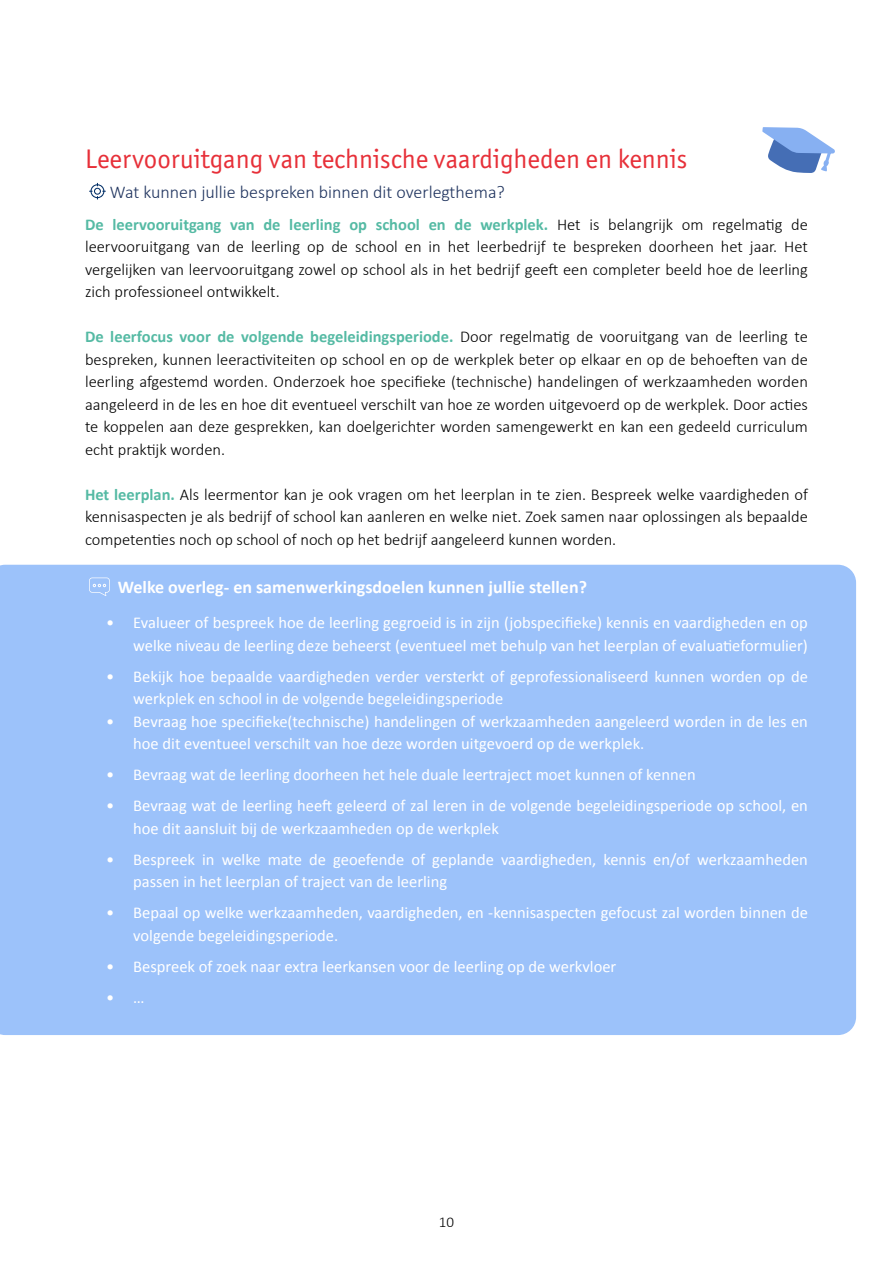
<style>
.page{position:relative;width:893px;height:1263px;background:#fff}
.page>*{position:absolute;margin:0;border:0;box-sizing:border-box;transform-origin:0 0}
.t1{font:27px "Officina Sans ITC Pro";color:#e73039}
.t2{font:700 18px "Calibri";color:#fff}
.t3{font:300 18px "Calibri";color:#1f335e}
.t4{font:300 16.5px/22.5px "Calibri";color:#000;text-align:justify}
.t5{font:16.5px/22.5px "Calibri";color:#fff}
.t6{font:300 15px "Calibri";color:#000}
.s1{font-weight:700;color:#55baa4}
</style>
<div class="page">
<div style="left:0;top:565px;width:856px;height:470px;background:#9cc2fa"></div>
<svg style="left:762px;top:127px;width:73px;height:46px"></svg>
<svg style="left:89px;top:183px;width:17px;height:17px"></svg>
<svg style="left:89px;top:577px;width:21px;height:19px"></svg>
<h1 class="t1" style="left:85px;top:143px;width:604px">Leervooruitgang van technische vaardigheden en kennis</h1>
<p class="t3" style="left:110px;top:181px;width:396px">Wat kunnen jullie bespreken binnen dit overlegthema?</p>
<p class="t4" style="left:85px;top:213px;width:724px"><span class="s1">De leervooruitgang van de leerling op school en de werkplek.</span> Het is belangrijk om regelmatig de leervooruitgang van de leerling op de school en in het leerbedrijf te bespreken doorheen het jaar. Het vergelijken van leervooruitgang zowel op school als in het bedrijf geeft een completer beeld hoe de leerling zich professioneel ontwikkelt.</p>
<p class="t4" style="left:85px;top:325px;width:724px"><span class="s1">De leerfocus voor de volgende begeleidingsperiode.</span> Door regelmatig de vooruitgang van de leerling te bespreken, kunnen leeractiviteiten op school en op de werkplek beter op elkaar en op de behoeften van de leerling afgestemd worden. Onderzoek hoe specifieke (technische) handelingen of werkzaamheden worden aangeleerd in de les en hoe dit eventueel verschilt van hoe ze worden uitgevoerd op de werkplek. Door acties te koppelen aan deze gesprekken, kan doelgerichter worden samengewerkt en kan een gedeeld curriculum echt praktijk worden.</p>
<p class="t4" style="left:85px;top:483px;width:724px"><span class="s1">Het leerplan.</span> Als leermentor kan je ook vragen om het leerplan in te zien. Bespreek welke vaardigheden of kennisaspecten je als bedrijf of school kan aanleren en welke niet. Zoek samen naar oplossingen als bepaalde competenties noch op school of noch op het bedrijf aangeleerd kunnen worden.</p>
<p class="t2" style="left:118px;top:574px;width:471px">Welke overleg- en samenwerkingsdoelen kunnen jullie stellen?</p>
<p class="t5" style="left:106px;top:611px;width:703px;text-align:right">• Evalueer of bespreek hoe de leerling gegroeid is in zijn (jobspecifieke) kennis en vaardigheden en op welke niveau de leerling deze beheerst (eventueel met behulp van het leerplan of evaluatieformulier)</p>
<p class="t5" style="left:133px;top:664px;width:676px;text-indent:-27px">• Bekijk hoe bepaalde vaardigheden verder versterkt of geprofessionaliseerd kunnen worden op de werkplek en school in de volgende begeleidingsperiode</p>
<p class="t5" style="left:133px;top:709px;width:676px;text-indent:-27px">• Bevraag hoe specifieke(technische) handelingen of werkzaamheden aangeleerd worden in de les en hoe dit eventueel verschilt van hoe deze worden uitgevoerd op de werkplek.</p>
<p class="t5" style="left:106px;top:763px;width:591px">• Bevraag wat de leerling doorheen het hele duale leertraject moet kunnen of kennen</p>
<p class="t5" style="left:133px;top:794px;width:676px;text-indent:-27px">• Bevraag wat de leerling heeft geleerd of zal leren in de volgende begeleidingsperiode op school, en hoe dit aansluit bij de werkzaamheden op de werkplek</p>
<p class="t5" style="left:133px;top:847px;width:676px;text-indent:-27px">• Bespreek in welke mate de geoefende of geplande vaardigheden, kennis en/of werkzaamheden passen in het leerplan of traject van de leerling</p>
<p class="t5" style="left:133px;top:901px;width:676px;text-indent:-27px">• Bepaal op welke werkzaamheden, vaardigheden, en -kennisaspecten gefocust zal worden binnen de volgende begeleidingsperiode.</p>
<p class="t5" style="left:106px;top:954px;width:511px">• Bespreek of zoek naar extra leerkansen voor de leerling op de werkvloer</p>
<p class="t5" style="left:106px;top:985px;width:40px">• …</p>
<p class="t6" style="left:439px;top:1212px;width:17px">10</p>
</div>
